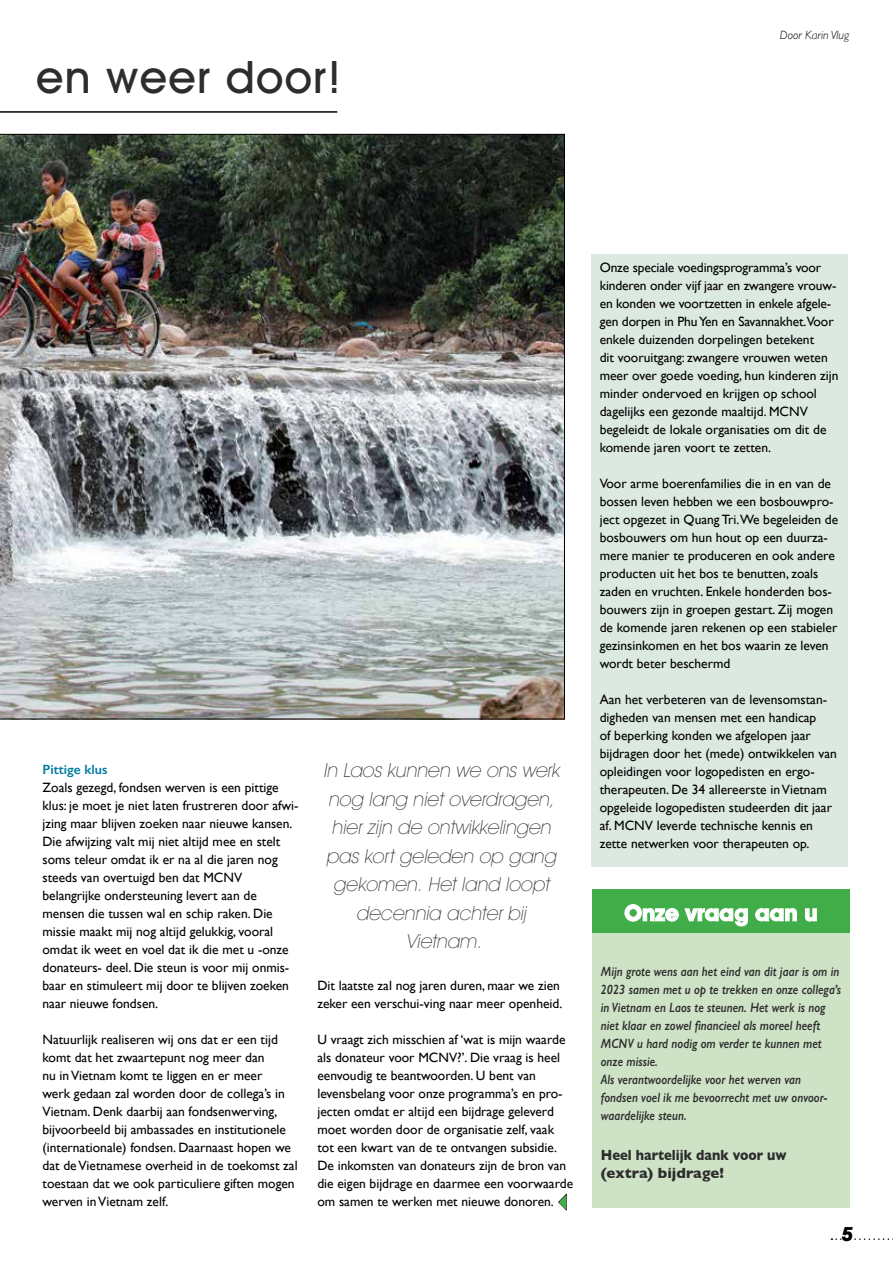
<style>
.page{position:relative;width:893px;height:1263px;background:#fff}
.page>*{position:absolute;margin:0;border:0;box-sizing:border-box;transform-origin:0 0}
.t1{font:500 45px "Avant Garde IT Cby BT";letter-spacing:.03em;color:#2d2d2d}
.t2{font:700 22.5px "Avant Garde IT Cby BT";color:#fff}
.t3{font:italic 700 19.65px "Avant Garde IT Cby BT";color:#000}
.t4{font:italic 200 19.5px/28.5px "Avant Garde IT Cby BT";color:#2d2d2d;text-align:center}
.t5{font:700 15px/18px "Gill Sans";color:#2d2d2d;scale:.87 1}
.t6{font:13.5px/18px "Gill Sans";color:#000}
.t7{font:italic 600 13.5px/18px "Gill Sans";color:#2d2d2d;scale:.87 1}
.t8{font:600 13.5px "Gill Sans";color:#007da1}
.t9{font:italic 300 12px "Gill Sans";color:#000}
</style>
<div class="page">
<hr style="left:0;top:111px;width:337px;height:2px;background:#000">
<svg style="left:831px;top:1238px;width:62px;height:2px"></svg>
<div style="left:592px;top:889px;width:258px;height:44px;background:#41ad49"></div>
<svg style="left:624px;top:904px;width:124px;height:23px"></svg>
<svg style="left:755px;top:908px;width:42px;height:14px"></svg>
<svg style="left:805px;top:908px;width:12px;height:14px"></svg>
<img style="left:0;top:134px;width:565px;height:585px">
<div style="left:592px;top:933px;width:258px;height:275px;background:#cee3c6"></div>
<div style="left:591px;top:254px;width:257px;height:612px;background:#dce9e1"></div>
<svg style="left:558px;top:1194px;width:9px;height:16px"></svg>
<h1 class="t1" style="left:36px;top:49px;width:306px">en weer door!</h1>
<p class="t9" style="left:780px;top:28px;width:71px">Door Karin Vlug</p>
<p class="t8" style="left:43px;top:761px;width:66px">Pittige klus</p>
<p class="t6" style="left:43px;top:778px;width:258px">Zoals gezegd, fondsen werven is een pittige klus: je moet je niet laten frustreren door afwi&shy;jzing maar blijven zoeken naar nieuwe kansen.<br>Die afwijzing valt mij niet altijd mee en stelt soms teleur omdat ik er na al die jaren nog steeds van overtuigd ben dat MCNV belangrijke ondersteuning levert aan de mensen die tussen wal en schip raken. Die missie maakt mij nog altijd gelukkig, vooral omdat ik weet en voel dat ik die met u -onze donateurs- deel. Die steun is voor mij onmis&shy;baar en stimuleert mij door te blijven zoeken naar nieuwe fondsen.</p>
<p class="t6" style="left:43px;top:1030px;width:257px">Natuurlijk realiseren wij ons dat er een tijd komt dat het zwaartepunt nog meer dan<br>nu in Vietnam komt te liggen en er meer<br>werk gedaan zal worden door de collega’s in Vietnam. Denk daarbij aan fondsenwerving, bijvoorbeeld bij ambassades en institutionele (internationale) fondsen. Daarnaast hopen we dat de Vietnamese overheid in de toekomst zal toestaan dat we ook particuliere giften mogen werven in Vietnam zelf.</p>
<h3 class="t4" style="left:323px;top:756px;width:242px">In Laos kunnen we ons werk nog lang niet overdragen, hier zijn de ontwikkelingen pas kort geleden op gang gekomen. Het land loopt decennia achter bij<br>Vietnam.</h3>
<p class="t6" style="left:317px;top:976px;width:246px">Dit laatste zal nog jaren duren, maar we zien zeker een verschui-ving naar meer openheid.</p>
<p class="t6" style="left:317px;top:1030px;width:257px">U vraagt zich misschien af ‘wat is mijn waarde als donateur voor MCNV?’. Die vraag is heel eenvoudig te beantwoorden. U bent van levensbelang voor onze programma’s en pro&shy;jecten omdat er altijd een bijdrage geleverd moet worden door de organisatie zelf, vaak tot een kwart van de te ontvangen subsidie.<br>De inkomsten van donateurs zijn de bron van die eigen bijdrage en daarmee een voorwaarde om samen te werken met nieuwe donoren.</p>
<p class="t6" style="left:600px;top:258px;width:240px">Onze speciale voedingsprogramma’s voor kinderen onder vijf jaar en zwangere vrouw&shy;en konden we voortzetten in enkele afgele&shy;gen dorpen in Phu Yen en Savannakhet.Voor enkele duizenden dorpelingen betekent<br>dit vooruitgang: zwangere vrouwen weten meer over goede voeding, hun kinderen zijn minder ondervoed en krijgen op school dagelijks een gezonde maaltijd. MCNV begeleidt de lokale organisaties om dit de komende jaren voort te zetten.</p>
<p class="t6" style="left:600px;top:474px;width:240px">Voor arme boerenfamilies die in en van de bossen leven hebben we een bosbouwpro&shy;ject opgezet in Quang Tri.We begeleiden de bosbouwers om hun hout op een duurza&shy;mere manier te produceren en ook andere producten uit het bos te benutten, zoals zaden en vruchten. Enkele honderden bos&shy;bouwers zijn in groepen gestart. Zij mogen de komende jaren rekenen op een stabieler gezinsinkomen en het bos waarin ze leven wordt beter beschermd</p>
<p class="t6" style="left:600px;top:690px;width:239px">Aan het verbeteren van de levensomstan&shy;digheden van mensen met een handicap<br>of beperking konden we afgelopen jaar bijdragen door het (mede) ontwikkelen van opleidingen voor logopedisten en ergo&shy;therapeuten. De 34 allereerste in Vietnam opgeleide logopedisten studeerden dit jaar af. MCNV leverde technische kennis en zette netwerken voor therapeuten op.</p>
<h2 class="t2" style="left:624px;top:899px;width:195px">Onze vraag aan u</h2>
<p class="t7" style="left:601px;top:962px;width:278px">Mijn grote wens aan het eind van dit jaar is om in 2023 samen met u op te trekken en onze collega’s in Vietnam en Laos te steunen. Het werk is nog niet klaar en zowel financieel als moreel heeft MCNV u hard nodig om verder te kunnen met onze missie.<br>Als verantwoordelijke voor het werven van fondsen voel ik me bevoorrecht met uw onvoor&shy;waardelijke steun.</p>
<p class="t5" style="left:601px;top:1146px;width:215px">Heel hartelijk dank voor uw (extra) bijdrage!</p>
<h3 class="t3" style="left:842px;top:1222px;width:13px">5</h3>
</div>
